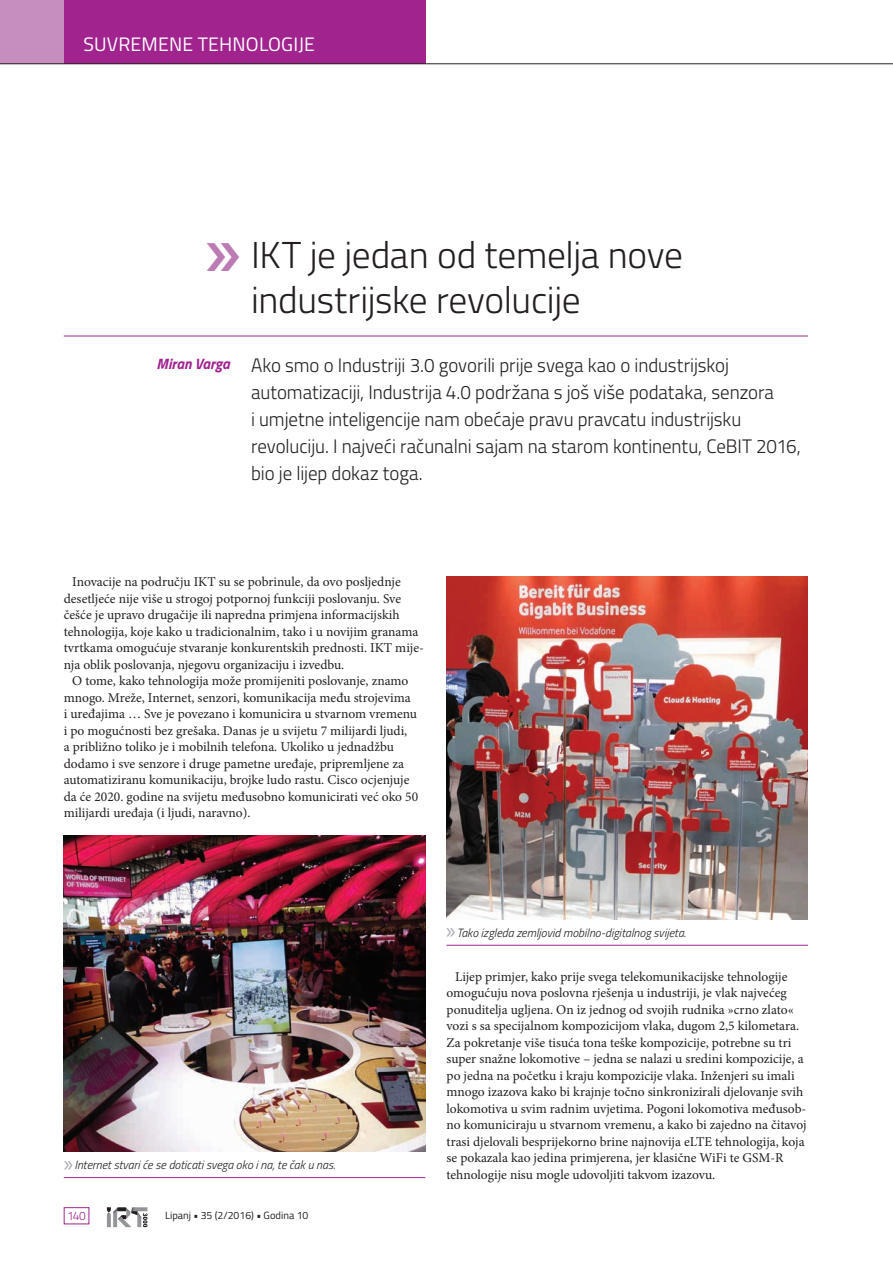
<style>
.page{position:relative;width:893px;height:1263px;background:#fff}
.page>*{position:absolute;margin:0;border:0;box-sizing:border-box;transform-origin:0 0}
.Članek_naslov{font:300 37.5px/45px "Titillium";letter-spacing:-.01em;color:#231f20}
.Članek_naslov-2{font:300 19.5px/27px "Titillium";letter-spacing:-.005em;color:#231f20}
.t1{font:19.5px "Titillium";letter-spacing:.01em;color:#fff}
.Avtor_članka{font:italic 700 15px "Titillium";color:#a0238e}
.vsebina_-_body_text{font:13.5px/16.5px "Minion Pro";color:#231f20}
.t2{font:italic 300 12px "Titillium";color:#231f20}
.t3{font:300 12px "Titillium";color:#a0238e}
.t4{font:10.5px "Titillium";color:#231f20}
.s1{font-family:"Myriad Pro";font-weight:400;font-style:normal;font-size:22.5px;color:#a8a9ad}
</style>
<div class="page">
<svg style="left:107px;top:1207px;width:40px;height:20px"></svg>
<div style="left:64px;top:1207px;width:25px;height:17px;border:1px solid #a0238e"></div>
<div style="left:0;top:0;width:64px;height:64px;background:#c68ebf"></div>
<div style="left:64px;top:0;width:361px;height:64px;background:#a0238e"></div>
<hr style="left:64px;top:336px;width:744px;height:1px;background:#a0238e">
<img style="left:446px;top:576px;width:361px;height:343px">
<img style="left:64px;top:836px;width:361px;height:316px">
<hr style="left:446px;top:945px;width:362px;height:1px;background:#a0238e">
<hr style="left:64px;top:1177px;width:361px;height:1px;background:#a0238e">
<hr style="left:0;top:63px;width:893px;height:1px;background:#231f20">
<h2 class="t1" style="left:83px;top:30px;width:233px">SUVREMENE TEHNOLOGIJE</h2>
<p class="Avtor_članka" style="left:157px;top:352px;width:75px">Miran Varga</p>
<p class="Članek_naslov" style="left:251px;top:231px;width:433px">IKT je jedan od temelja nove industrijske revolucije</p>
<p class="Članek_naslov-2" style="left:251px;top:351px;width:551px">Ako smo o Industriji 3.0 govorili prije svega kao o industrijskoj automatizaciji, Industrija 4.0 podržana s još više podataka, senzora<br>i umjetne inteligencije nam obećaje pravu pravcatu industrijsku revoluciju. I najveći računalni sajam na starom kontinentu, CeBIT 2016, bio je lijep dokaz toga.</p>
<p class="vsebina_-_body_text" style="left:64px;top:573px;width:362px;text-indent:9px">Inovacije na području IKT su se pobrinule, da ovo posljednje desetljeće nije više u strogoj potpornoj funkciji poslovanju. Sve češće je upravo drugačije ili napredna primjena informacijskih tehnologija, koje kako u tradicionalnim, tako i u novijim granama tvrtkama omogućuje stvaranje konkurentskih prednosti. IKT mije&shy;nja oblik poslovanja, njegovu organizaciju i izvedbu.</p>
<p class="vsebina_-_body_text" style="left:64px;top:672px;width:356px;text-indent:9px">O tome, kako tehnologija može promijeniti poslovanje, znamo mnogo. Mreže, Internet, senzori, komunikacija među strojevima<br>i uređajima … Sve je povezano i komunicira u stvarnom vremenu i po mogućnosti bez grešaka. Danas je u svijetu 7 milijardi ljudi,<br>a približno toliko je i mobilnih telefona. Ukoliko u jednadžbu dodamo i sve senzore i druge pametne uređaje, pripremljene za automatiziranu komunikaciju, brojke ludo rastu. Cisco ocjenjuje da će 2020. godine na svijetu međusobno komunicirati već oko 50 milijardi uređaja (i ljudi, naravno).</p>
<p class="t2" style="left:64px;top:1156px;width:273px"><span class="s1">»</span>Internet stvari će se doticati svega oko i na, te čak u nas.</p>
<p class="t3" style="left:67px;top:1207px;width:20px">140</p>
<p class="t4" style="left:165px;top:1207px;width:145px">Lipanj • 35 (2/2016) • Godina 10</p>
<p class="t2" style="left:446px;top:924px;width:241px"><span class="s1">»</span>Tako izgleda zemljovid mobilno-digitalnog svijeta.</p>
<p class="vsebina_-_body_text" style="left:446px;top:968px;width:362px;text-indent:9px">Lijep primjer, kako prije svega telekomunikacijske tehnologije omogućuju nova poslovna rješenja u industriji, je vlak najvećeg ponuditelja ugljena. On iz jednog od svojih rudnika »crno zlato« vozi s sa specijalnom kompozicijom vlaka, dugom 2,5 kilometara.<br>Za pokretanje više tisuća tona teške kompozicije, potrebne su tri super snažne lokomotive – jedna se nalazi u sredini kompozicije, a po jedna na početku i kraju kompozicije vlaka. Inženjeri su imali mnogo izazova kako bi krajnje točno sinkronizirali djelovanje svih lokomotiva u svim radnim uvjetima. Pogoni lokomotiva međusob&shy;no komuniciraju u stvarnom vremenu, a kako bi zajedno na čitavoj trasi djelovali besprijekorno brine najnovija eLTE tehnologija, koja se pokazala kao jedina primjerena, jer klasične WiFi te GSM-R tehnologije nisu mogle udovoljiti takvom izazovu.</p>
</div>
